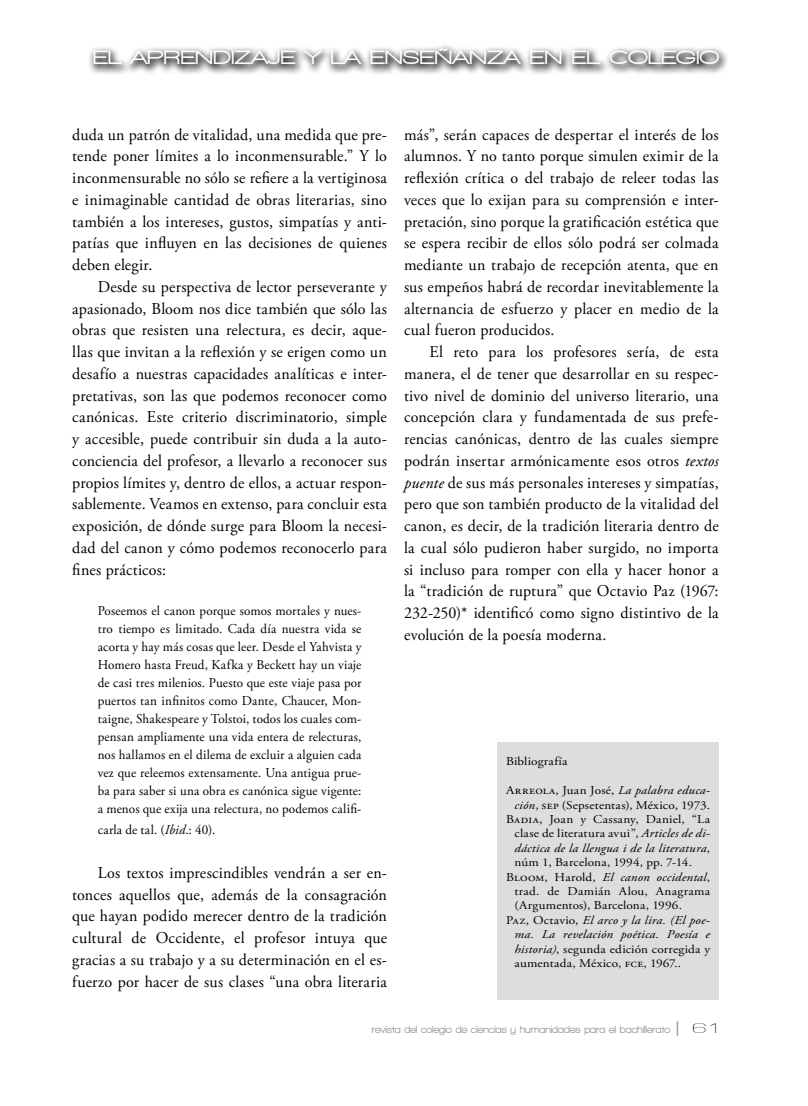
<style>
.page{position:relative;width:808px;height:1106px;background:#fff}
.page>*{position:absolute;margin:0;border:0;box-sizing:border-box;transform-origin:0 0}
.t1{font:900 19.5px "Walkway Expand";color:#fff}
.t2{font:900 19.5px "Walkway Expand";letter-spacing:.025em;color:#fff}
.t3{font:16.5px/21.8px "Adobe Garamond Pro";letter-spacing:-.015em;color:#000;text-align:justify}
.t4{font:13.5px/18px "Adobe Garamond Pro";letter-spacing:.01em;color:#000;text-align:justify}
.t5{font:12px "Adobe Garamond Pro";letter-spacing:.015em;color:#000;scale:1.1 1}
.t6{font:italic 12px "Adobe Garamond Pro";letter-spacing:.015em;color:#000;scale:1.1 1}
.t7{font:12px "Adobe Garamond Pro";letter-spacing:.04em;color:#000;scale:1.1 1}
.t8{font:800 10.5px "Walkway";color:#939598}
.s1{font-style:italic}
.s2{font-style:normal}
.s3{font-family:"Verdana";font-weight:400;font-size:15px}
.s4{font-family:"Walkway Ultra Expand";font-weight:400;font-size:15px;color:#000}
</style>
<div class="page">
<div style="left:87px;top:43px;width:642px;height:32px;background:#000;opacity:.81"></div>
<div style="left:497px;top:742px;width:222px;height:257px;background:#dcddde"></div>
<p class="t1" style="left:93px;top:47px;width:454px">EL APRENDIZAJE Y LA ENSEÑANZA EN</p>
<p class="t2" style="left:572px;top:47px;width:149px">EL COLEGIO</p>
<p class="t3" style="left:72px;top:124px;width:316px">duda un patrón de vitalidad, una medida que pre&shy;tende poner límites a lo inconmensurable.” Y lo inconmensurable no sólo se refiere a la vertiginosa e inimaginable cantidad de obras literarias, sino también a los intereses, gustos, simpatías y anti&shy;patías que influyen en las decisiones de quienes deben elegir.</p>
<p class="t3" style="left:72px;top:276px;width:316px;text-indent:26px">Desde su perspectiva de lector perseverante y apasionado, Bloom nos dice también que sólo las obras que resisten una relectura, es decir, aque&shy;llas que invitan a la reflexión y se erigen como un desafío a nuestras capacidades analíticas e inter&shy;pretativas, son las que podemos reconocer como canónicas. Este criterio discriminatorio, simple y accesible, puede contribuir sin duda a la auto&shy;conciencia del profesor, a llevarlo a reconocer sus propios límites y, dentro de ellos, a actuar respon&shy;sablemente. Veamos en extenso, para concluir esta exposición, de dónde surge para Bloom la necesi&shy;dad del canon y cómo podemos reconocerlo para fines prácticos:</p>
<p class="t4" style="left:98px;top:601px;width:265px">Poseemos el canon porque somos mortales y nues&shy;tro tiempo es limitado. Cada día nuestra vida se acorta y hay más cosas que leer. Desde el Yahvista y Homero hasta Freud, Kafka y Beckett hay un viaje de casi tres milenios. Puesto que este viaje pasa por puertos tan infinitos como Dante, Chaucer, Mon&shy;taigne, Shakespeare y Tolstoi, todos los cuales com&shy;pensan ampliamente una vida entera de relecturas, nos hallamos en el dilema de excluir a alguien cada vez que releemos extensamente. Una antigua prue&shy;ba para saber si una obra es canónica sigue vigente: a menos que exija una relectura, no podemos califi-</p>
<p class="t4" style="left:98px;top:821px;width:119px">carla de tal. (<span class="s1">Ibid</span>.: 40).</p>
<p class="t3" style="left:72px;top:862px;width:316px;text-indent:26px">Los textos imprescindibles vendrán a ser en&shy;tonces aquellos que, además de la consagración que hayan podido merecer dentro de la tradición cultural de Occidente, el profesor intuya que gracias a su trabajo y a su determinación en el es&shy;fuerzo por hacer de sus clases “una obra literaria</p>
<p class="t3" style="left:404px;top:124px;width:316px">más”, serán capaces de despertar el interés de los alumnos. Y no tanto porque simulen eximir de la reflexión crítica o del trabajo de releer todas las veces que lo exijan para su comprensión e inter&shy;pretación, sino porque la gratificación estética que se espera recibir de ellos sólo podrá ser colmada mediante un trabajo de recepción atenta, que en sus empeños habrá de recordar inevitablemente la alternancia de esfuerzo y placer en medio de la cual fueron producidos.</p>
<p class="t3" style="left:404px;top:341px;width:316px;text-indent:26px">El reto para los profesores sería, de esta manera, el de tener que desarrollar en su respec&shy;tivo nivel de dominio del universo literario, una concepción clara y fundamentada de sus prefe&shy;rencias canónicas, dentro de las cuales siempre podrán insertar armónicamente esos otros <span class="s1">textos puente</span> de sus más personales intereses y simpatías, pero que son también producto de la vitalidad del canon, es decir, de la tradición literaria dentro de la cual sólo pudieron haber surgido, no importa si incluso para romper con ella y hacer honor a la “tradición de ruptura” que Octavio Paz (1967:<br>232-250)* identificó como signo distintivo de la evolución de la poesía moderna.</p>
<p class="t5" style="left:506px;top:754px;width:57px">Bibliografía</p>
<p class="t7" style="left:506px;top:783px;width:187px">Arreola, Juan José, <span class="s1">La palabra educa-</span></p>
<p class="t5" style="left:514px;top:797px;width:179px"><span class="s1">ción</span>, sep (Sepsetentas), México, 1973.</p>
<p class="t5" style="left:506px;top:812px;width:187px">Badia, Joan y Cassany, Daniel, “La</p>
<p class="t5" style="left:514px;top:826px;width:179px">clase de literatura avui”, <span class="s1">Articles de di-</span></p>
<p class="t6" style="left:514px;top:840px;width:179px">dáctica de la llengua i de la literatura<span class="s2">,</span></p>
<p class="t5" style="left:514px;top:855px;width:163px">núm 1, Barcelona, 1994, pp. 7-14.</p>
<p class="t6" style="left:506px;top:869px;width:187px"><span class="s2">Bloom, Harold,</span> El canon occidental<span class="s2">,</span></p>
<p class="t5" style="left:514px;top:884px;width:179px">trad. de Damián Alou, Anagrama</p>
<p class="t5" style="left:514px;top:898px;width:154px">(Argumentos), Barcelona, 1996.</p>
<p class="t6" style="left:506px;top:912px;width:187px"><span class="s2">Paz, Octavio,</span> El arco y la lira. (El poe-</p>
<p class="t6" style="left:515px;top:927px;width:179px">ma. La revelación poética. Poesía e</p>
<p class="t5" style="left:515px;top:941px;width:179px"><span class="s1">historia)</span>, segunda edición corregida y</p>
<p class="t5" style="left:515px;top:956px;width:153px">aumentada, México, fce, 1967..</p>
<p class="t8" style="left:372px;top:1024px;width:348px">revista del colegio de ciencias y humanidades para el bachillerato <span class="s3">|</span> <span class="s4">61</span></p>
</div>
